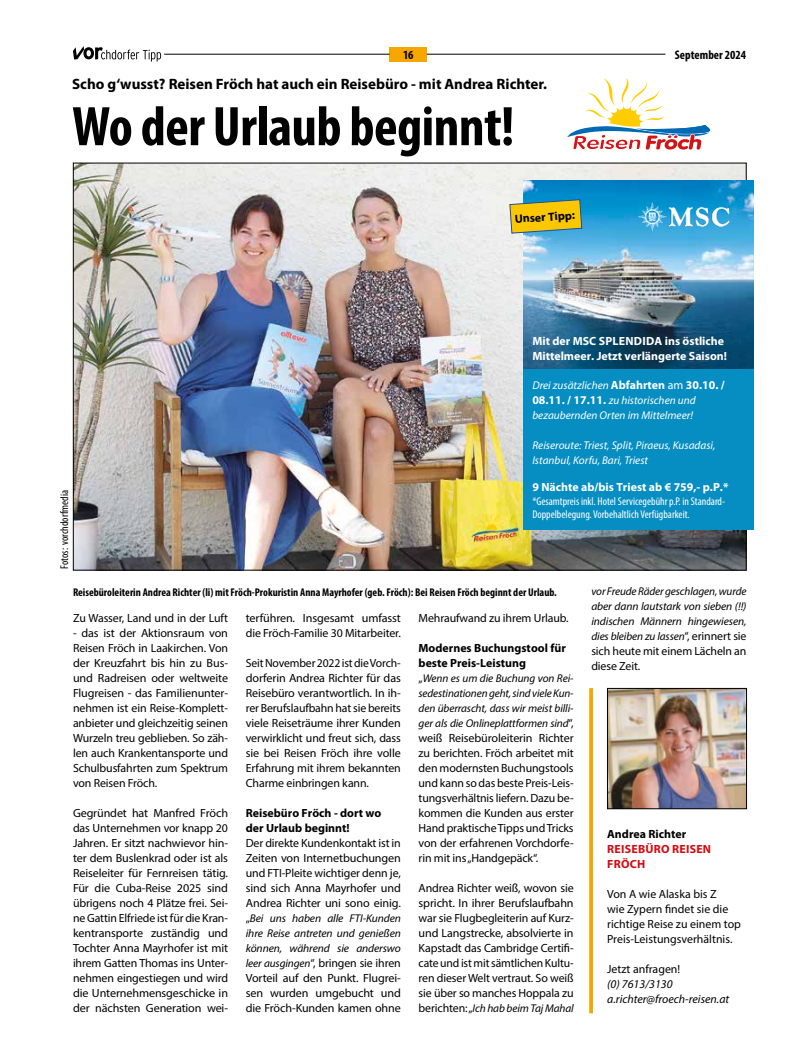
<style>
.page{position:relative;width:798px;height:1063px;background:#fff}
.page>*{position:absolute;margin:0;border:0;box-sizing:border-box;transform-origin:0 0}
.t1{font:700 condensed 56.25px "Myriad Pro";letter-spacing:-.01em;color:#000}
.t2{font:700 15px "Myriad Pro";color:#000}
.t3{font:700 condensed 12.5px "Myriad Pro";color:#000}
.t4{font:11.88px/15px "Myriad Pro";letter-spacing:-.01em;color:#000;text-align:justify}
.t5{font:700 11.88px/15px "Myriad Pro";color:#000}
.t6{font:700 11.88px/15px "Myriad Pro";color:#fff}
.t7{font:italic 11.88px/15px "Myriad Pro";color:#000}
.t8{font:700 11.88px/15px "Myriad Pro";letter-spacing:.02em;color:#d20a11}
.t9{font:italic 11.25px/15px "Myriad Pro";letter-spacing:-.01em;color:#000;text-align:justify}
.t10{font:italic 11.25px/15px "Myriad Pro";color:#fff}
.t11{font:700 condensed 11.25px "Myriad Pro";color:#000}
.t12{font:condensed 11.25px/13.8px "Myriad Pro";color:#fff}
.t13{font:condensed 11.25px "Myriad Pro";color:#000}
.s1{font-weight:700;font-style:normal;font-size:11.88px}
.s2{font-style:normal;font-size:11.88px}
.s3{font-style:italic;font-size:11.25px}
</style>
<div class="page">
<div style="left:389px;top:47px;width:37px;height:15px;background:#f7a600"></div>
<hr style="left:164px;top:54px;width:225px;height:1px;background:#000">
<hr style="left:426px;top:54px;width:239px;height:1px;background:#000">
<svg style="left:73px;top:46px;width:88px;height:16px"></svg>
<img style="left:75px;top:165px;width:669px;height:403px">
<svg style="left:567px;top:78px;width:142px;height:72px"></svg>
<img style="left:609px;top:690px;width:135px;height:117px">
<div style="left:607px;top:688px;width:139px;height:121px;border:1px solid #000"></div>
<hr style="left:589px;top:688px;width:3px;height:325px;background:#f7a600">
<div style="left:523px;top:341px;width:230px;height:189px;background:#068ec2"></div>
<img style="left:523px;top:181px;width:230px;height:188px">
<img style="left:629px;top:189px;width:108px;height:54px">
<svg style="left:509px;top:199px;width:73px;height:35px"></svg>
<p class="t3" style="left:403px;top:47px;width:12px">16</p>
<p class="t3" style="left:674px;top:47px;width:73px">September 2024</p>
<p class="t2" style="left:72px;top:74px;width:476px">Scho g‘wusst? Reisen Fröch hat auch ein Reisebüro - mit Andrea Richter.</p>
<h1 class="t1" style="left:72px;top:91px;width:443px">Wo der Urlaub beginnt!</h1>
<p class="t5" style="left:514px;top:211px;width:62px;rotate:-4deg">Unser Tipp:</p>
<p class="t6" style="left:532px;top:334px;width:196px">Mit der MSC SPLENDIDA ins östliche<br>Mittelmeer. Jetzt verlängerte Saison!</p>
<p class="t13" style="left:57px;top:569px;width:80px;rotate:-90deg">Fotos: vorchdorfmedia</p>
<p class="t10" style="left:532px;top:377px;width:194px">Drei zusätzlichen <span class="s1">Abfahrten</span> <span class="s2">am</span> <span class="s1">30.10. /<br>08.11. / 17.11.</span> zu historischen und bezaubernden Orten im Mittelmeer!</p>
<p class="t10" style="left:532px;top:437px;width:185px">Reiseroute: Triest, Split, Piraeus, Kusadasi,<br>Istanbul, Korfu, Bari, Triest</p>
<p class="t6" style="left:532px;top:479px;width:197px">9 Nächte ab/bis Triest ab € 759,- p.P.*</p>
<p class="t12" style="left:532px;top:494px;width:194px">*Gesamtpreis inkl. Hotel Servicegebühr p.P. in Standard-<br>Doppelbelegung. Vorbehaltlich Verfügbarkeit.</p>
<p class="t11" style="left:73px;top:585px;width:485px">Reisebüroleiterin Andrea Richter (li) mit Fröch-Prokuristin Anna Mayrhofer (geb. Fröch): Bei Reisen Fröch beginnt der Urlaub.</p>
<p class="t4" style="left:73px;top:610px;width:156px">Zu Wasser, Land und in der Luft</p>
<p class="t4" style="left:73px;top:625px;width:156px">- das ist der Aktionsraum von Reisen Fröch in Laakirchen. Von der Kreuzfahrt bis hin zu Bus&shy;und Radreisen oder weltweite Flugreisen - das Familienunter&shy;nehmen ist ein Reise-Komplett&shy;anbieter und gleichzeitig seinen Wurzeln treu geblieben. So zäh&shy;len auch Krankentansporte und Schulbusfahrten zum Spektrum von Reisen Fröch.</p>
<p class="t4" style="left:73px;top:805px;width:156px">Gegründet hat Manfred Fröch das Unternehmen vor knapp 20<br>Jahren. Er sitzt nachwievor hin&shy;ter dem Buslenkrad oder ist als Reiseleiter für Fernreisen tätig.<br>Für die Cuba-Reise 2025 sind übrigens noch 4 Plätze frei. Sei&shy;ne Gattin Elfriede ist für die Kran&shy;kentransporte zuständig und Tochter Anna Mayrhofer ist mit ihrem Gatten Thomas ins Unter&shy;nehmen eingestiegen und wird die Unternehmensgeschicke in der nächsten Generation wei-</p>
<p class="t4" style="left:246px;top:610px;width:156px">terführen. Insgesamt umfasst die Fröch-Familie 30 Mitarbeiter.</p>
<p class="t4" style="left:246px;top:655px;width:156px">Seit November 2022 ist die Vorch&shy;dorferin Andrea Richter für das Reisebüro verantwortlich. In ih&shy;rer Berufslaufbahn hat sie bereits viele Reiseträume ihrer Kunden verwirklicht und freut sich, dass sie bei Reisen Fröch ihre volle Erfahrung mit ihrem bekannten Charme einbringen kann.</p>
<p class="t5" style="left:246px;top:805px;width:137px">Reisebüro Fröch - dort wo der Urlaub beginnt!</p>
<p class="t4" style="left:246px;top:835px;width:156px">Der direkte Kundenkontakt ist in Zeiten von Internetbuchungen und FTI-Pleite wichtiger denn je, sind sich Anna Mayrhofer und Andrea Richter uni sono einig.</p>
<p class="t9" style="left:246px;top:910px;width:156px"><span class="s2">„</span>Bei uns haben alle FTI-Kunden ihre Reise antreten und genießen können, während sie anderswo</p>
<p class="t4" style="left:246px;top:955px;width:156px"><span class="s3">leer ausgingen</span>“, bringen sie ihren Vorteil auf den Punkt. Flugrei&shy;sen wurden umgebucht und die Fröch-Kunden kamen ohne</p>
<p class="t4" style="left:418px;top:610px;width:151px">Mehraufwand zu ihrem Urlaub.</p>
<p class="t5" style="left:418px;top:640px;width:149px">Modernes Buchungstool für beste Preis-Leistung</p>
<p class="t9" style="left:418px;top:670px;width:156px"><span class="s2">„</span>Wenn es um die Buchung von Rei&shy;sedestinationen geht, sind viele Kun&shy;den überrascht, dass wir meist billi&shy;ger als die Onlineplattformen sind<span class="s2">“,</span></p>
<p class="t4" style="left:418px;top:730px;width:156px">weiß Reisebüroleiterin Richter zu berichten. Fröch arbeitet mit den modernsten Buchungstools und kann so das beste Preis-Leis&shy;tungsverhältnis liefern. Dazu be&shy;kommen die Kunden aus erster Hand praktische Tipps und Tricks von der erfahrenen Vorchdorfe&shy;rin mit ins „Handgepäck“.</p>
<p class="t4" style="left:418px;top:880px;width:156px">Andrea Richter weiß, wovon sie spricht. In ihrer Berufslaufbahn war sie Flugbegleiterin auf Kurz&shy;und Langstrecke, absolvierte in Kapstadt das Cambridge Certifi&shy;cate und ist mit sämtlichen Kultu&shy;ren dieser Welt vertraut. So weiß sie über so manches Hoppala zu</p>
<p class="t9" style="left:418px;top:1000px;width:156px"><span class="s2">berichten: „</span>Ich hab beim Taj Mahal</p>
<p class="t9" style="left:591px;top:583px;width:157px">vor Freude Räder geschlagen, wurde aber dann lautstark von sieben (!!) indischen Männern hingewiesen, dies bleiben zu lassen<span class="s2">“, erinnert sie</span></p>
<p class="t4" style="left:591px;top:643px;width:156px">sich heute mit einem Lächeln an diese Zeit.</p>
<p class="t5" style="left:607px;top:826px;width:81px">Andrea Richter</p>
<p class="t8" style="left:607px;top:841px;width:105px">REISEBÜRO REISEN<br>FRÖCH</p>
<p class="t4" style="left:607px;top:886px;width:135px;text-align:left">Von A wie Alaska bis Z<br>wie Zypern findet sie die richtige Reise zu einem top<br>Preis-Leistungsverhältnis.</p>
<p class="t4" style="left:607px;top:961px;width:75px">Jetzt anfragen!</p>
<p class="t7" style="left:607px;top:976px;width:124px">(0) 7613/3130 a.richter@froech-reisen.at</p>
</div>
